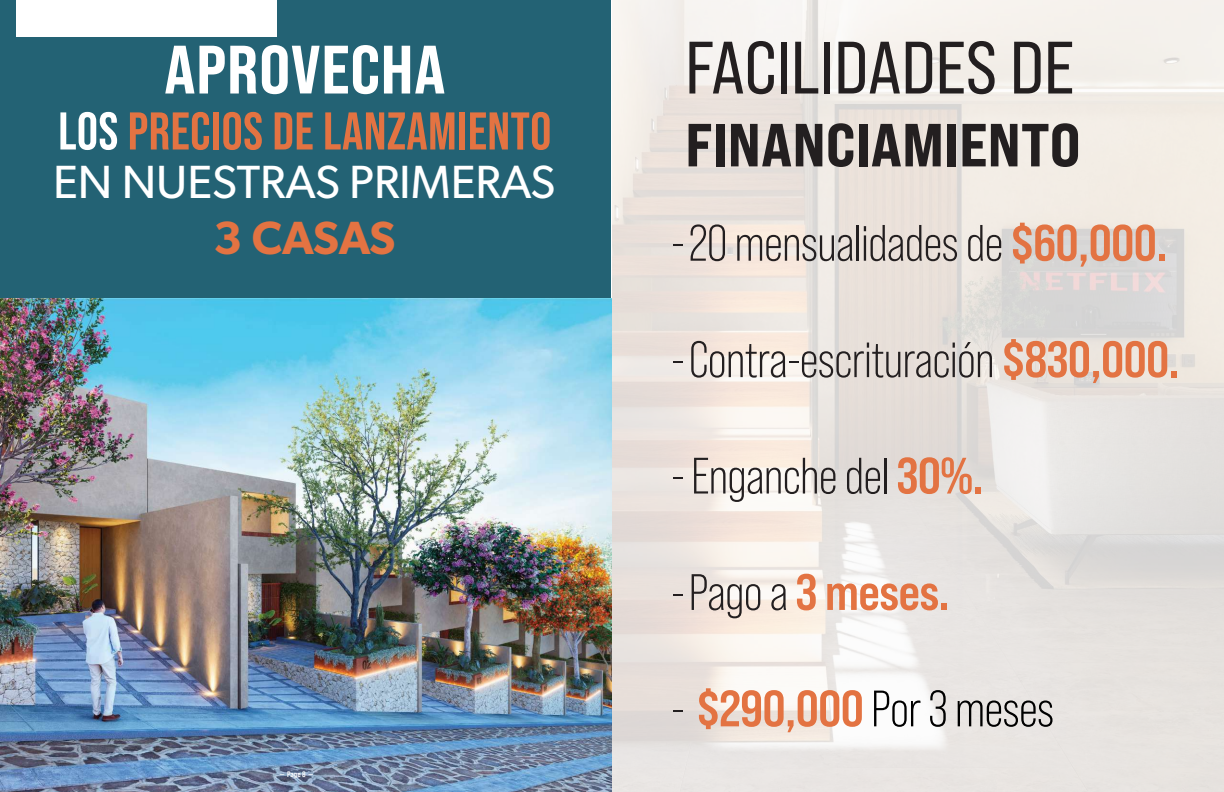
<style>
.page{position:relative;width:1224px;height:792px;background:#fff}
.page>*{position:absolute;margin:0;border:0;box-sizing:border-box;transform-origin:0 0}
.t1{font:74px "Bebas Neue Pro Sm E Rg";color:#231f20}
.t2{font:68.3px "Bebas Neue Pro Sm E Eb";letter-spacing:.01em;color:#fff}
.t3{font:60.7px "Bebas Neue Pro Exp Eb";color:#231f20}
.t4{font:700 53px "Bebas Neue Pro";letter-spacing:.01em;color:#e37342}
.t5{font:51.1px "Bebas Neue Pro";letter-spacing:-.015em;color:#231f20}
.t6{font:51.1px "Bebas Neue Pro";letter-spacing:-.015em;color:#000}
.t7{font:51.1px "Bebas Neue Pro Sm E Bd";letter-spacing:-.015em;color:#e37342}
.t8{font:46.7px "Gibson";color:#fff}
.t9{font:600 46.7px "Gibson";letter-spacing:-.01em;color:#e37342}
.t10{font:8px "Bebas Neue Pro Sm E Bd";color:#fff}
.s1{color:#fff}
.s2{font-family:"Bebas Neue Pro Sm E Bd";color:#e37342}
.s3{font-family:"Bebas Neue Pro";color:#231f20}
.s4{color:#231f20}
</style>
<div class="page">
<div style="left:0;top:0;width:612px;height:300px;background:#236274"></div>
<div style="left:17px;top:0;width:260px;height:36px;background:#fff"></div>
<img style="left:0;top:299px;width:612px;height:493px">
<h2 class="t2" style="left:164px;top:29px;width:283px">APROVECHA</h2>
<p class="t4" style="left:58px;top:101px;width:495px"><span class="s1">LOS</span> PRECIOS DE LANZAMIENTO</p>
<p class="t8" style="left:53px;top:154px;width:504px">EN NUESTRAS PRIMERAS</p>
<p class="t9" style="left:213px;top:210px;width:184px">3 CASAS</p>
<p class="t10" style="left:280px;top:769px;width:34px">— Page 8 —</p>
<h1 class="t1" style="left:685px;top:24px;width:390px">FACILIDADES DE</h1>
<p class="t3" style="left:685px;top:107px;width:397px">FINANCIAMIENTO</p>
<p class="t5" style="left:671px;top:215px;width:498px">-20 mensualidades de <span class="s2">$60,000.</span></p>
<p class="t5" style="left:671px;top:331px;width:511px">-Contra-escrituración <span class="s2">$830,000.</span></p>
<p class="t5" style="left:671px;top:447px;width:314px">- Enganche del <span class="s2">30%.</span></p>
<p class="t7" style="left:671px;top:562px;width:281px"><span class="s3">-Pago a</span> 3 meses.</p>
<p class="t6" style="left:671px;top:680px;width:385px"><span class="s4">-</span> <span class="s2">$290,000</span> Por 3 meses</p>
</div>
